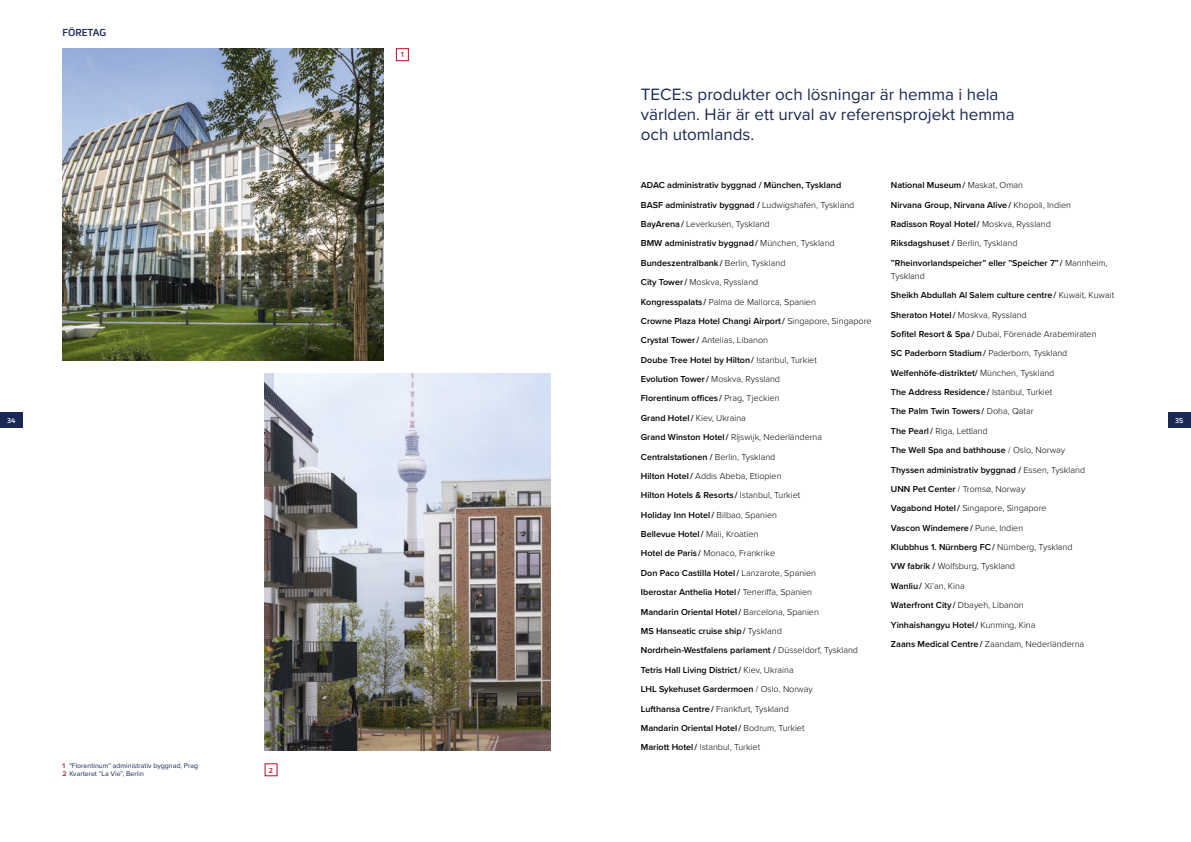
<style>
.page{position:relative;width:1191px;height:842px;background:#fff}
.page>*{position:absolute;margin:0;border:0;box-sizing:border-box;transform-origin:0 0}
.Introtext_L{font:17px/20px "Proxima Nova";color:#192954}
.Kopfzeile_Stampline{font:600 10px "Metronic Pro";color:#192954}
.Referenzen{font:600 9px/13px "Proxima Nova";color:#000}
.Referenzen-2{font:300 9px "Proxima Nova";color:#000}
.Bildunterschrift_Num{font:7px "Proxima Nova";color:#192954}
.t1{font:600 7px "Metronic Pro";color:#fff}
.Bildnummerkasten_Out{font:600 7px "Metronic Pro";color:#b70d28}
.s1{font-weight:300}
.s2{font-weight:600}
.s3{font-weight:600;color:#b70d28}
</style>
<div class="page">
<img style="left:264px;top:373px;width:286px;height:377px">
<img style="left:62px;top:48px;width:321px;height:312px">
<div style="left:396px;top:48px;width:13px;height:13px;border:1px solid #b70d28"></div>
<div style="left:1168px;top:412px;width:23px;height:16px;background:#192954"></div>
<div style="left:0;top:412px;width:23px;height:16px;background:#192954"></div>
<p class="Kopfzeile_Stampline" style="left:62px;top:26px;width:45px">FÖRETAG</p>
<p class="Bildnummerkasten_Out" style="left:400px;top:51px;width:6px">1</p>
<p class="Introtext_L" style="left:641px;top:84px;width:375px">TECE:s produkter och lösningar är hemma i hela världen. Här är ett urval av referensprojekt hemma och utomlands.</p>
<p class="Referenzen" style="left:641px;top:178px;width:202px">ADAC administrativ byggnad / München, Tyskland</p>
<p class="Referenzen" style="left:641px;top:198px;width:215px">BASF administrativ byggnad / <span class="s1">Ludwigshafen, Tyskland</span></p>
<p class="Referenzen-2" style="left:641px;top:217px;width:130px"><span class="s2">BayArena /</span> Leverkusen, Tyskland</p>
<p class="Referenzen" style="left:641px;top:237px;width:195px">BMW administrativ byggnad / <span class="s1">München, Tyskland</span></p>
<p class="Referenzen" style="left:641px;top:256px;width:146px">Bundeszentralbank / <span class="s1">Berlin, Tyskland</span></p>
<p class="Referenzen-2" style="left:641px;top:275px;width:119px"><span class="s2">City Tower /</span> Moskva, Ryssland</p>
<p class="Referenzen-2" style="left:641px;top:295px;width:177px"><span class="s2">Kongresspalats /</span> Palma de Mallorca, Spanien</p>
<p class="Referenzen" style="left:641px;top:314px;width:232px">Crowne Plaza Hotel Changi Airport / <span class="s1">Singapore, Singapore</span></p>
<p class="Referenzen-2" style="left:641px;top:334px;width:129px"><span class="s2">Crystal Tower /</span> Antelias, Libanon</p>
<p class="Referenzen" style="left:641px;top:353px;width:177px">Doube Tree Hotel by Hilton / <span class="s1">Istanbul, Turkiet</span></p>
<p class="Referenzen" style="left:641px;top:372px;width:141px">Evolution Tower / <span class="s1">Moskva, Ryssland</span></p>
<p class="Referenzen" style="left:641px;top:392px;width:140px">Florentinum offices / <span class="s1">Prag, Tjeckien</span></p>
<p class="Referenzen-2" style="left:641px;top:411px;width:107px"><span class="s2">Grand Hotel /</span> Kiev, Ukraina</p>
<p class="Referenzen-2" style="left:641px;top:430px;width:183px"><span class="s2">Grand Winston Hotel /</span> Rijswijk, Nederländerna</p>
<p class="Referenzen" style="left:641px;top:450px;width:136px">Centralstationen / <span class="s1">Berlin, Tyskland</span></p>
<p class="Referenzen-2" style="left:641px;top:469px;width:142px"><span class="s2">Hilton Hotel /</span> Addis Abeba, Etiopien</p>
<p class="Referenzen" style="left:641px;top:489px;width:161px">Hilton Hotels &amp; Resorts / <span class="s1">Istanbul, Turkiet</span></p>
<p class="Referenzen" style="left:641px;top:508px;width:138px">Holiday Inn Hotel / <span class="s1">Bilbao, Spanien</span></p>
<p class="Referenzen" style="left:641px;top:527px;width:119px">Bellevue Hotel / <span class="s1">Mali, Kroatien</span></p>
<p class="Referenzen-2" style="left:641px;top:547px;width:136px"><span class="s2">Hotel de Paris /</span> Monaco, Frankrike</p>
<p class="Referenzen" style="left:641px;top:566px;width:177px">Don Paco Castilla Hotel / <span class="s1">Lanzarote, Spanien</span></p>
<p class="Referenzen" style="left:641px;top:585px;width:173px">Iberostar Anthelia Hotel / <span class="s1">Teneriffa, Spanien</span></p>
<p class="Referenzen" style="left:641px;top:605px;width:180px">Mandarin Oriental Hotel / <span class="s1">Barcelona, Spanien</span></p>
<p class="Referenzen" style="left:641px;top:624px;width:142px">MS Hanseatic cruise ship / <span class="s1">Tyskland</span></p>
<p class="Referenzen" style="left:641px;top:644px;width:219px">Nordrhein-Westfalens parlament / <span class="s1">Düsseldorf, Tyskland</span></p>
<p class="Referenzen" style="left:641px;top:663px;width:154px">Tetris Hall Living District / <span class="s1">Kiev, Ukraina</span></p>
<p class="Referenzen" style="left:641px;top:682px;width:173px">LHL Sykehuset Gardermoen <span class="s1">/ Oslo, Norway</span></p>
<p class="Referenzen-2" style="left:641px;top:702px;width:149px"><span class="s2">Lufthansa Centre /</span> Frankfurt, Tyskland</p>
<p class="Referenzen" style="left:641px;top:721px;width:165px">Mandarin Oriental Hotel / <span class="s1">Bodrum, Turkiet</span></p>
<p class="Referenzen-2" style="left:641px;top:740px;width:121px"><span class="s2">Mariott Hotel /</span> Istanbul, Turkiet</p>
<p class="Referenzen" style="left:891px;top:178px;width:134px">National Museum / <span class="s1">Maskat, Oman</span></p>
<p class="Referenzen" style="left:891px;top:198px;width:182px">Nirvana Group, Nirvana Alive / <span class="s1">Khopoli, Indien</span></p>
<p class="Referenzen" style="left:891px;top:217px;width:161px">Radisson Royal Hotel / <span class="s1">Moskva, Ryssland</span></p>
<p class="Referenzen-2" style="left:891px;top:237px;width:128px"><span class="s2">Riksdagshuset /</span> Berlin, Tyskland</p>
<p class="Referenzen" style="left:891px;top:256px;width:218px">”Rheinvorlandspeicher” eller ”Speicher 7” / <span class="s1">Mannheim,<br>Tyskland</span></p>
<p class="Referenzen" style="left:891px;top:288px;width:225px">Sheikh Abdullah Al Salem culture centre / <span class="s1">Kuwait, Kuwait</span></p>
<p class="Referenzen-2" style="left:891px;top:308px;width:137px"><span class="s2">Sheraton Hotel /</span> Moskva, Ryssland</p>
<p class="Referenzen-2" style="left:891px;top:327px;width:207px"><span class="s2">Sofitel Resort &amp; Spa /</span> Dubai, Förenade Arabemiraten</p>
<p class="Referenzen" style="left:891px;top:346px;width:178px">SC Paderborn Stadium / <span class="s1">Paderborn, Tyskland</span></p>
<p class="Referenzen" style="left:891px;top:366px;width:165px">Welfenhöfe-distriktet/ <span class="s1">München, Tyskland</span></p>
<p class="Referenzen" style="left:891px;top:385px;width:163px">The Address Residence / <span class="s1">Istanbul, Turkiet</span></p>
<p class="Referenzen" style="left:891px;top:405px;width:144px">The Palm Twin Towers / <span class="s1">Doha, Qatar</span></p>
<p class="Referenzen-2" style="left:891px;top:424px;width:98px"><span class="s2">The Pearl /</span> Riga, Lettland</p>
<p class="Referenzen" style="left:891px;top:443px;width:176px">The Well Spa and bathhouse <span class="s1">/ Oslo, Norway</span></p>
<p class="Referenzen" style="left:891px;top:463px;width:196px">Thyssen administrativ byggnad / <span class="s1">Essen, Tyskland</span></p>
<p class="Referenzen-2" style="left:891px;top:482px;width:136px"><span class="s2">UNN Pet Center</span> / Tromsø, Norway</p>
<p class="Referenzen-2" style="left:891px;top:502px;width:157px"><span class="s2">Vagabond Hotel /</span> Singapore, Singapore</p>
<p class="Referenzen" style="left:891px;top:521px;width:134px">Vascon Windemere / <span class="s1">Pune, Indien</span></p>
<p class="Referenzen" style="left:891px;top:540px;width:183px">Klubbhus 1. Nürnberg FC / <span class="s1">Nürnberg, Tyskland</span></p>
<p class="Referenzen-2" style="left:891px;top:560px;width:126px"><span class="s2">VW fabrik /</span> Wolfsburg, Tyskland</p>
<p class="Referenzen-2" style="left:891px;top:579px;width:75px"><span class="s2">Wanliu /</span> Xi’an, Kina</p>
<p class="Referenzen" style="left:891px;top:598px;width:134px">Waterfront City / <span class="s1">Dbayeh, Libanon</span></p>
<p class="Referenzen" style="left:891px;top:618px;width:146px">Yinhaishangyu Hotel / <span class="s1">Kunming, Kina</span></p>
<p class="Referenzen-2" style="left:891px;top:637px;width:195px"><span class="s2">Zaans Medical Centre /</span> Zaandam, Nederländerna</p>
<p class="t1" style="left:7px;top:416px;width:10px">34</p>
<p class="t1" style="left:1175px;top:416px;width:10px">35</p>
<p class="Bildunterschrift_Num" style="left:62px;top:760px;width:137px"><span class="s3">1</span> "Florentinum” administrativ byggnad, Prag</p>
<p class="Bildunterschrift_Num" style="left:62px;top:769px;width:83px"><span class="s3">2</span> Kvarteret ”La Vie”, Berlin</p>
<p class="Bildnummerkasten_Out" style="left:269px;top:766px;width:6px">2</p>
</div>
